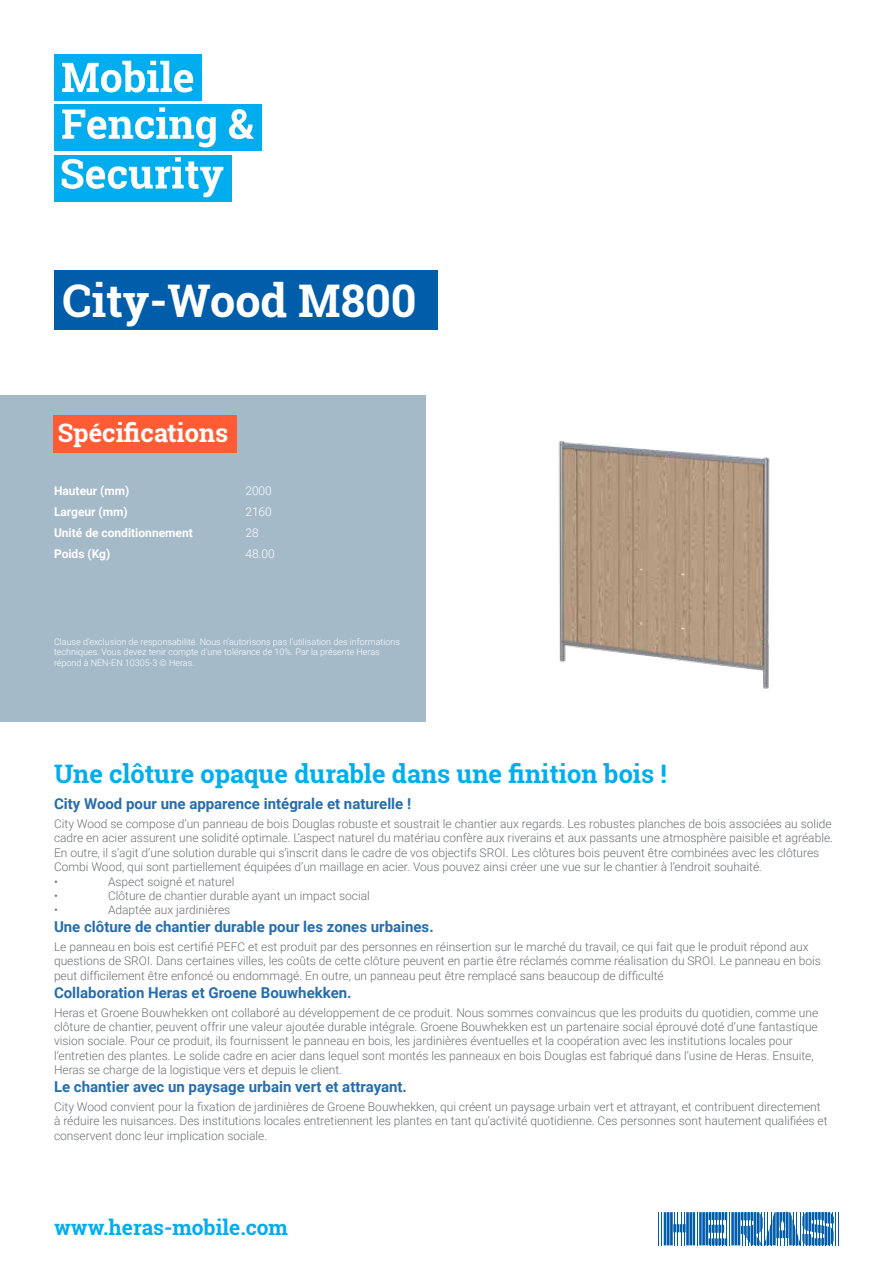
<style>
.page{position:relative;width:893px;height:1263px;background:#fff}
.page>*{position:absolute;margin:0;border:0;box-sizing:border-box;transform-origin:0 0}
.t1{font:700 45px "Roboto Slab";color:#fff}
.t2{font:700 25.5px "Roboto Slab";color:#00aeef}
.t3{font:700 25.5px "Roboto Slab";color:#fff}
.t4{font:700 21px "Roboto Slab";color:#00aeef}
.t5{font:700 15px "Roboto";color:#266dae}
.t6{font:300 12px/14.4px "Roboto";color:#6d6f73}
.t7{font:700 12px "Roboto";color:#fff}
.t8{font:300 12px "Roboto";color:#fff}
.t9{font:300 9px/10.8px "Roboto";color:#fff}
</style>
<div class="page">
<hr style="left:658px;top:1212px;width:1px;height:33px;background:#005daa">
<hr style="left:661px;top:1212px;width:1px;height:33px;background:#005daa">
<hr style="left:697px;top:1212px;width:1px;height:33px;background:#005daa">
<hr style="left:835px;top:1212px;width:1px;height:33px;background:#005daa">
<hr style="left:838px;top:1212px;width:1px;height:33px;background:#005daa">
<svg style="left:664px;top:1212px;width:31px;height:33px"></svg>
<hr style="left:705px;top:1212px;width:3px;height:33px;background:#005daa">
<hr style="left:702px;top:1212px;width:3px;height:33px;background:#005daa">
<hr style="left:699px;top:1212px;width:3px;height:33px;background:#005daa">
<svg style="left:709px;top:1212px;width:125px;height:33px"></svg>
<div style="left:54px;top:54px;width:147px;height:47px;background:#00aeef"></div>
<div style="left:54px;top:104px;width:207px;height:47px;background:#00aeef"></div>
<div style="left:54px;top:155px;width:177px;height:46px;background:#00aeef"></div>
<svg style="left:62px;top:61px;width:131px;height:31px"></svg>
<svg style="left:62px;top:107px;width:154px;height:40px"></svg>
<svg style="left:229px;top:109px;width:25px;height:30px"></svg>
<svg style="left:62px;top:157px;width:161px;height:40px"></svg>
<img style="left:558px;top:441px;width:212px;height:248px">
<div style="left:54px;top:270px;width:384px;height:59px;background:#005daa"></div>
<div style="left:0;top:396px;width:426px;height:326px;background:#a5bac9"></div>
<div style="left:54px;top:415px;width:183px;height:38px;background:#ff5c35"></div>
<h1 class="t1" style="left:63px;top:270px;width:356px">City-Wood M800</h1>
<h2 class="t3" style="left:58px;top:415px;width:172px">Spécifications</h2>
<p class="t7" style="left:54px;top:482px;width:77px">Hauteur (mm)</p>
<p class="t8" style="left:245px;top:482px;width:28px">2000</p>
<p class="t7" style="left:54px;top:503px;width:75px">Largeur (mm)</p>
<p class="t8" style="left:245px;top:503px;width:28px">2160</p>
<p class="t7" style="left:54px;top:524px;width:140px">Unité de conditionnement</p>
<p class="t8" style="left:245px;top:524px;width:15px">28</p>
<p class="t7" style="left:54px;top:545px;width:58px">Poids (Kg)</p>
<p class="t8" style="left:245px;top:545px;width:31px">48.00</p>
<p class="t9" style="left:54px;top:636px;width:348px">Clause d’exclusion de responsabilité. Nous n’autorisons pas l’utilisation des informations techniques. Vous devez tenir compte d’une tolérance de 10%. Par la présente Heras répond à NEN-EN 10305-3 © Heras.</p>
<h2 class="t2" style="left:54px;top:756px;width:614px">Une clôture opaque durable dans une finition bois !</h2>
<p class="t5" style="left:54px;top:793px;width:359px">City Wood pour une apparence intégrale et naturelle !</p>
<p class="t6" style="left:54px;top:816px;width:781px">City Wood se compose d’un panneau de bois Douglas robuste et soustrait le chantier aux regards. Les robustes planches de bois associées au solide cadre en acier assurent une solidité optimale. L’aspect naturel du matériau confère aux riverains et aux passants une atmosphère paisible et agréable.<br>En outre, il s’agit d’une solution durable qui s’inscrit dans le cadre de vos objectifs SROI. Les clôtures bois peuvent être combinées avec les clôtures Combi Wood, qui sont partiellement équipées d’un maillage en acier. Vous pouvez ainsi créer une vue sur le chantier à l’endroit souhaité.<br>•</p>
<p class="t6" style="left:108px;top:874px;width:128px">Aspect soigné et naturel</p>
<p class="t6" style="left:54px;top:888px;width:5px">•</p>
<p class="t6" style="left:108px;top:888px;width:263px">Clôture de chantier durable ayant un impact social</p>
<p class="t6" style="left:54px;top:902px;width:5px">•</p>
<p class="t6" style="left:108px;top:902px;width:124px">Adaptée aux jardinières</p>
<p class="t5" style="left:54px;top:916px;width:381px">Une clôture de chantier durable pour les zones urbaines.</p>
<p class="t6" style="left:54px;top:939px;width:768px">Le panneau en bois est certifié PEFC et est produit par des personnes en réinsertion sur le marché du travail, ce qui fait que le produit répond aux questions de SROI. Dans certaines villes, les coûts de cette clôture peuvent en partie être réclamés comme réalisation du SROI. Le panneau en bois peut difficilement être enfoncé ou endommagé. En outre, un panneau peut être remplacé sans beaucoup de difficulté</p>
<p class="t5" style="left:54px;top:982px;width:299px">Collaboration Heras et Groene Bouwhekken.</p>
<p class="t6" style="left:54px;top:1004px;width:766px">Heras et Groene Bouwhekken ont collaboré au développement de ce produit. Nous sommes convaincus que les produits du quotidien, comme une clôture de chantier, peuvent offrir une valeur ajoutée durable intégrale. Groene Bouwhekken est un partenaire social éprouvé doté d’une fantastique vision sociale. Pour ce produit, ils fournissent le panneau en bois, les jardinières éventuelles et la coopération avec les institutions locales pour l’entretien des plantes. Le solide cadre en acier dans lequel sont montés les panneaux en bois Douglas est fabriqué dans l’usine de Heras. Ensuite, Heras se charge de la logistique vers et depuis le client.</p>
<p class="t5" style="left:54px;top:1076px;width:354px">Le chantier avec un paysage urbain vert et attrayant.</p>
<p class="t6" style="left:54px;top:1099px;width:775px">City Wood convient pour la fixation de jardinières de Groene Bouwhekken, qui créent un paysage urbain vert et attrayant, et contribuent directement à réduire les nuisances. Des institutions locales entretiennent les plantes en tant qu’activité quotidienne. Ces personnes sont hautement qualifiées et conservent donc leur implication sociale.</p>
<h3 class="t4" style="left:54px;top:1213px;width:236px">www.heras-mobile.com</h3>
</div>
